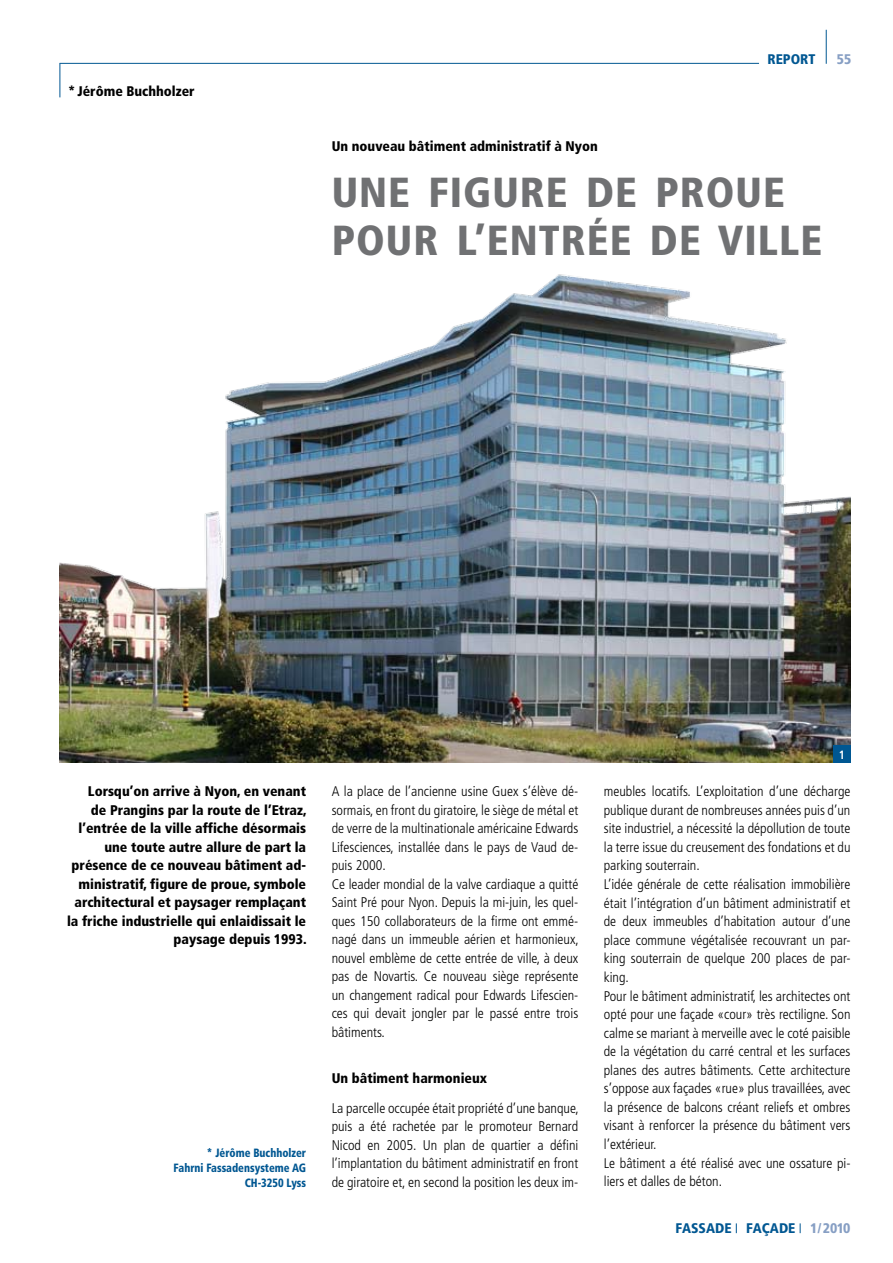
<style>
.page{position:relative;width:893px;height:1263px;background:#fff}
.page>*{position:absolute;margin:0;border:0;box-sizing:border-box;transform-origin:0 0}
.t1{font:900 condensed 42px/48px "Frutiger LT";letter-spacing:.025em;color:#707173}
.t2{font:300 condensed 13.95px/18.6px "Frutiger";color:#000}
.t3{font:900 condensed 13.95px/18.5px "Frutiger LT";color:#000;text-align:right}
.t4{font:900 condensed 13.95px "Frutiger LT";color:#005792}
.t5{font:900 condensed 13.95px "Frutiger LT";color:#879fc4}
.t6{font:900 condensed 12px/15px "Frutiger LT";color:#005792;text-align:right;scale:.9 1}
.t7{font:700 condensed 12px "Frutiger LT";color:#fff}
.s1{color:#879fc4}
</style>
<div class="page">
<hr style="left:826px;top:30px;width:1px;height:34px;background:#005792">
<hr style="left:60px;top:63px;width:1px;height:34px;background:#005792">
<hr style="left:60px;top:63px;width:699px;height:1px;background:#005792">
<img style="left:60px;top:274px;width:790px;height:489px">
<div style="left:833px;top:746px;width:17px;height:17px;background:#005792"></div>
<p class="t3" style="left:68px;top:81px;width:128px">* Jérôme Buchholzer</p>
<p class="t4" style="left:767px;top:51px;width:50px">report</p>
<p class="t5" style="left:837px;top:51px;width:16px">55</p>
<p class="t3" style="left:332px;top:137px;width:268px">Un nouveau bâtiment administratif à Nyon</p>
<h1 class="t1" style="left:332px;top:169px;width:492px">Une Figure de proue pour l’entrée de ville</h1>
<p class="t3" style="left:67px;top:782px;width:241px">Lorsqu’on arrive à Nyon, en venant<br>de Prangins par la route de l’Etraz, l’entrée de la ville affiche désormais une toute autre allure de part la présence de ce nouveau bâtiment ad&shy;ministratif, figure de proue, symbole architectural et paysager remplaçant la friche industrielle qui enlaidissait le paysage depuis 1993.</p>
<p class="t6" style="left:174px;top:1145px;width:149px">* Jérôme Buchholzer<br>Fahrni Fassadensysteme AG<br>CH-3250 Lyss</p>
<p class="t2" style="left:332px;top:782px;width:249px">A la place de l’ancienne usine Guex s’élève dé&shy;sormais, en front du giratoire, le siège de métal et de verre de la multinationale américaine Edwards Lifesciences, installée dans le pays de Vaud de&shy;puis 2000.<br>Ce leader mondial de la valve cardiaque a quitté Saint Pré pour Nyon. Depuis la mi-juin, les quel&shy;ques 150 collaborateurs de la firme ont emmé&shy;nagé dans un immeuble aérien et harmonieux, nouvel emblème de cette entrée de ville, à deux pas de Novartis. Ce nouveau siège représente un changement radical pour Edwards Lifescien&shy;ces qui devait jongler par le passé entre trois bâtiments.</p>
<p class="t3" style="left:332px;top:1069px;width:157px">Un bâtiment harmonieux</p>
<p class="t2" style="left:332px;top:1099px;width:249px;text-align:justify">La parcelle occupée était propriété d’une banque, puis a été rachetée par le promoteur Bernard Nicod en 2005. Un plan de quartier a défini l’implantation du bâtiment administratif en front de giratoire et, en second la position les deux im-</p>
<p class="t7" style="left:839px;top:748px;width:8px">1</p>
<p class="t2" style="left:604px;top:782px;width:248px">meubles locatifs. L’exploitation d’une décharge publique durant de nombreuses années puis d’un site industriel, a nécessité la dépollution de toute la terre issue du creusement des fondations et du parking souterrain.<br>L’idée générale de cette réalisation immobilière était l’intégration d’un bâtiment administratif et de deux immeubles d’habitation autour d’une place commune végétalisée recouvrant un par&shy;king souterrain de quelque 200 places de par&shy;king.<br>Pour le bâtiment administratif, les architectes ont opté pour une façade «cour» très rectiligne. Son calme se mariant à merveille avec le coté paisible de la végétation du carré central et les surfaces planes des autres bâtiments. Cette architecture s’oppose aux façades «rue» plus travaillées, avec la présence de balcons créant reliefs et ombres visant à renforcer la présence du bâtiment vers l’extérieur.<br>Le bâtiment a été réalisé avec une ossature pi&shy;liers et dalles de béton.</p>
<p class="t4" style="left:675px;top:1220px;width:177px">fassade faÇade <span class="s1">1/2010</span></p>
</div>
